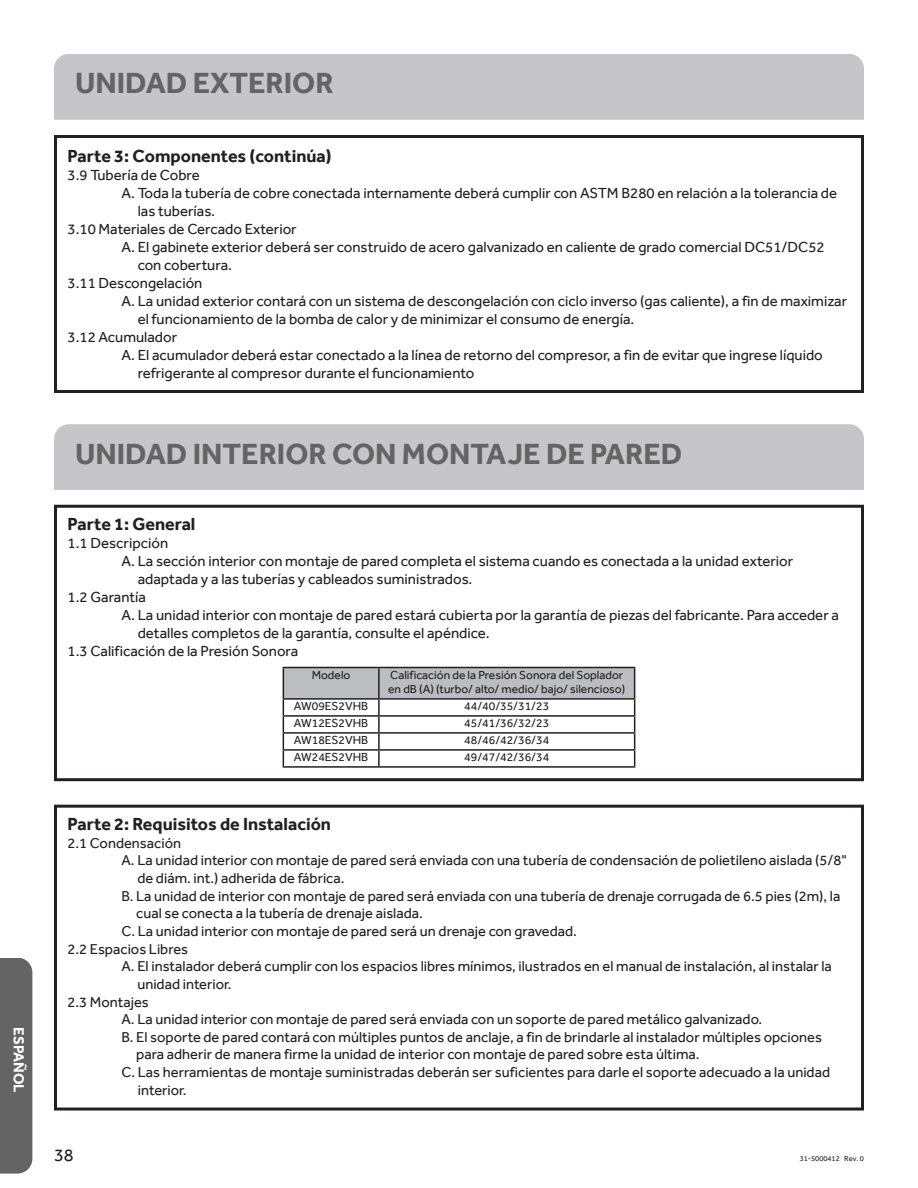
<style>
.page{position:relative;width:918px;height:1188px;background:#fff}
.page>*{position:absolute;margin:0;border:0;box-sizing:border-box;transform-origin:0 0}
.t1{font:700 30px "Effra";color:#646464}
.t2{font:700 18px "Effra";color:#231f20}
.t3{font:18px "Effra";color:#231f20}
.t4{font:15px "Effra";color:#231f20}
.t5{font:700 15px "Effra";color:#fff}
.t6{font:14.7px "Effra";color:#231f20}
.t7{font:12px/14.4px "Effra";color:#231f20}
.t8{font:7.5px "Effra";color:#231f20}
</style>
<div class="page">
<div style="left:17px;top:958px;width:15px;height:216px;background:#646464"></div>
<div style="left:54px;top:54px;width:810px;height:66px;background:#c6c6c8"></div>
<div style="left:54px;top:424px;width:810px;height:66px;background:#c6c6c8"></div>
<div style="left:54px;top:135px;width:810px;height:258px;border:3px solid #231f20"></div>
<hr style="left:283px;top:667px;width:96px;height:1px;background:#231f20">
<hr style="left:379px;top:667px;width:256px;height:1px;background:#231f20">
<svg style="left:283px;top:668px;width:352px;height:98px"></svg>
<hr style="left:283px;top:766px;width:352px;height:2px;background:#231f20">
<div style="left:54px;top:505px;width:810px;height:276px;border:3px solid #231f20"></div>
<div style="left:54px;top:805px;width:810px;height:306px;border:3px solid #231f20"></div>
<p class="t5" style="left:28px;top:1027px;width:67px;rotate:90deg">ESPAÑOL</p>
<h1 class="t1" style="left:75px;top:65px;width:260px">UNIDAD EXTERIOR</h1>
<p class="t2" style="left:68px;top:145px;width:266px">Parte 3: Componentes (continúa)</p>
<p class="t4" style="left:68px;top:166px;width:134px">3.9 Tubería de Cobre</p>
<p class="t4" style="left:122px;top:184px;width:717px">A. Toda la tubería de cobre conectada internamente deberá cumplir con ASTM B280 en relación a la tolerancia de</p>
<p class="t4" style="left:138px;top:202px;width:79px">las tuberías.</p>
<p class="t4" style="left:68px;top:220px;width:231px">3.10 Materiales de Cercado Exterior</p>
<p class="t4" style="left:122px;top:238px;width:705px">A. El gabinete exterior deberá ser construido de acero galvanizado en caliente de grado comercial DC51/DC52</p>
<p class="t4" style="left:138px;top:256px;width:96px">con cobertura.</p>
<p class="t4" style="left:68px;top:274px;width:136px">3.11 Descongelación</p>
<p class="t4" style="left:122px;top:292px;width:727px">A. La unidad exterior contará con un sistema de descongelación con ciclo inverso (gas caliente), a fin de maximizar</p>
<p class="t4" style="left:138px;top:310px;width:498px">el funcionamiento de la bomba de calor y de minimizar el consumo de energía.</p>
<p class="t4" style="left:68px;top:328px;width:111px">3.12 Acumulador</p>
<p class="t4" style="left:122px;top:346px;width:703px">A. El acumulador deberá estar conectado a la línea de retorno del compresor, a fin de evitar que ingrese líquido</p>
<p class="t4" style="left:138px;top:364px;width:338px">refrigerante al compresor durante el funcionamiento</p>
<h1 class="t1" style="left:75px;top:436px;width:609px">UNIDAD INTERIOR CON MONTAJE DE PARED</h1>
<p class="t2" style="left:68px;top:513px;width:129px">Parte 1: General</p>
<p class="t4" style="left:68px;top:534px;width:102px">1.1 Descripción</p>
<p class="t4" style="left:122px;top:552px;width:673px">A. La sección interior con montaje de pared completa el sistema cuando es conectada a la unidad exterior</p>
<p class="t4" style="left:138px;top:570px;width:336px">adaptada y a las tuberías y cableados suministrados.</p>
<p class="t4" style="left:68px;top:588px;width:80px">1.2 Garantía</p>
<p class="t4" style="left:122px;top:606px;width:719px">A. La unidad interior con montaje de pared estará cubierta por la garantía de piezas del fabricante. Para acceder a</p>
<p class="t4" style="left:138px;top:624px;width:353px">detalles completos de la garantía, consulte el apéndice.</p>
<p class="t4" style="left:68px;top:642px;width:232px">1.3 Calificación de la Presión Sonora</p>
<p class="t7" style="left:312px;top:667px;width:40px">Modelo</p>
<p class="t7" style="left:388px;top:667px;width:239px">Calificación de la Presión Sonora del Soplador en dB (A) (turbo/ alto/ medio/ bajo/ silencioso)</p>
<p class="t7" style="left:294px;top:699px;width:76px">AW09ES2VHB</p>
<p class="t7" style="left:464px;top:699px;width:86px">44/40/35/31/23</p>
<p class="t7" style="left:294px;top:716px;width:76px">AW12ES2VHB</p>
<p class="t7" style="left:464px;top:716px;width:86px">45/41/36/32/23</p>
<p class="t7" style="left:294px;top:733px;width:76px">AW18ES2VHB</p>
<p class="t7" style="left:464px;top:733px;width:86px">48/46/42/36/34</p>
<p class="t7" style="left:294px;top:750px;width:76px">AW24ES2VHB</p>
<p class="t7" style="left:464px;top:750px;width:86px">49/47/42/36/34</p>
<p class="t2" style="left:68px;top:813px;width:265px">Parte 2: Requisitos de Instalación</p>
<p class="t6" style="left:68px;top:834px;width:115px">2.1 Condensación</p>
<p class="t6" style="left:121px;top:852px;width:727px">A. La unidad interior con montaje de pared será enviada con una tubería de condensación de polietileno aislada (5/8"</p>
<p class="t6" style="left:137px;top:869px;width:209px">de diám. int.) adherida de fábrica.</p>
<p class="t6" style="left:121px;top:887px;width:720px">B. La unidad de interior con montaje de pared será enviada con una tubería de drenaje corrugada de 6.5 pies (2m), la</p>
<p class="t6" style="left:136px;top:905px;width:288px">cual se conecta a la tubería de drenaje aislada.</p>
<p class="t6" style="left:121px;top:922px;width:457px">C. La unidad interior con montaje de pared será un drenaje con gravedad.</p>
<p class="t6" style="left:68px;top:940px;width:122px">2.2 Espacios Libres</p>
<p class="t6" style="left:121px;top:958px;width:712px">A. El instalador deberá cumplir con los espacios libres mínimos, ilustrados en el manual de instalación, al instalar la</p>
<p class="t6" style="left:137px;top:975px;width:96px">unidad interior.</p>
<p class="t6" style="left:68px;top:993px;width:83px">2.3 Montajes</p>
<p class="t6" style="left:121px;top:1010px;width:642px">A. La unidad interior con montaje de pared será enviada con un soporte de pared metálico galvanizado.</p>
<p class="t6" style="left:121px;top:1028px;width:702px">B. El soporte de pared contará con múltiples puntos de anclaje, a fin de brindarle al instalador múltiples opciones</p>
<p class="t6" style="left:136px;top:1046px;width:565px">para adherir de manera firme la unidad de interior con montaje de pared sobre esta última.</p>
<p class="t6" style="left:121px;top:1063px;width:710px">C. Las herramientas de montaje suministradas deberán ser suficientes para darle el soporte adecuado a la unidad</p>
<p class="t6" style="left:138px;top:1081px;width:50px">interior.</p>
<p class="t3" style="left:54px;top:1144px;width:21px">38</p>
<p class="t8" style="left:800px;top:1154px;width:66px">31-5000412 Rev. 0</p>
</div>
